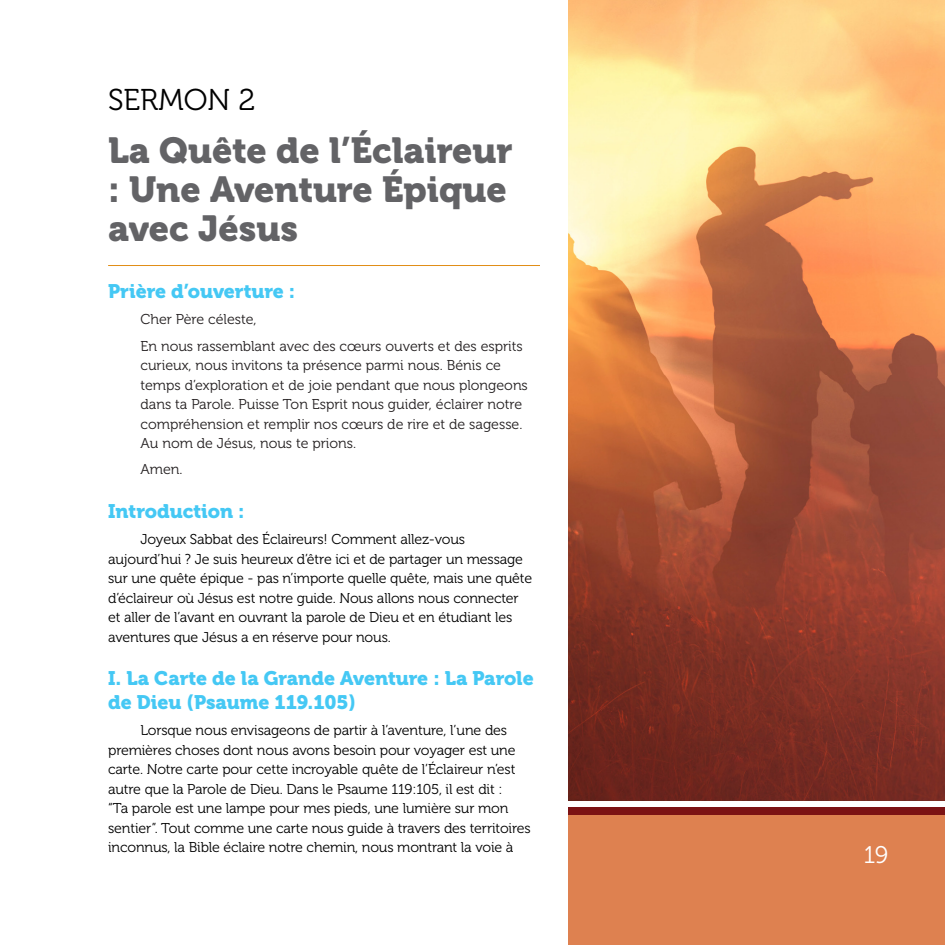
<style>
.page{position:relative;width:945px;height:945px;background:#fff}
.page>*{position:absolute;margin:0;border:0;box-sizing:border-box;transform-origin:0 0}
.t1{font:36px/39px "Museo 900";color:#636366}
.t2{font:30px "Museo 300";color:#000}
.t3{font:24px "Museo 300";color:#fff}
.Subtítulo_1{font:19.5px/23.4px "Museo 900";color:#45c8f4}
.Cuerpo{font:14.25px/19.5px "Museo 300";letter-spacing:-.01em;color:#000}
.Cita_1{font:14.25px/19.5px "Museo 300";color:#231f20}
</style>
<div class="page">
<div style="left:568px;top:815px;width:377px;height:130px;background:#de8150"></div>
<div style="left:568px;top:808px;width:377px;height:7px;background:#7c1214"></div>
<hr style="left:108px;top:265px;width:432px;height:1px;background:#e18e17">
<img style="left:568px;top:0;width:377px;height:801px">
<p class="t2" style="left:108px;top:84px;width:149px">SERMON 2</p>
<p class="t1" style="left:108px;top:131px;width:406px">La Quête de l’Éclaireur : Une Aventure Épique avec Jésus</p>
<p class="Subtítulo_1" style="left:108px;top:280px;width:189px">Prière d’ouverture :</p>
<p class="Cita_1" style="left:141px;top:310px;width:118px">Cher Père céleste,</p>
<p class="Cita_1" style="left:141px;top:336px;width:389px">En nous rassemblant avec des cœurs ouverts et des esprits curieux, nous invitons ta présence parmi nous. Bénis ce temps d’exploration et de joie pendant que nous plongeons dans ta Parole. Puisse Ton Esprit nous guider, éclairer notre compréhension et remplir nos cœurs de rire et de sagesse.<br>Au nom de Jésus, nous te prions.</p>
<p class="Cita_1" style="left:141px;top:460px;width:44px">Amen.</p>
<p class="Subtítulo_1" style="left:108px;top:500px;width:138px">Introduction :</p>
<p class="Cuerpo" style="left:108px;top:530px;width:426px;text-indent:32px">Joyeux Sabbat des Éclaireurs! Comment allez-vous aujourd’hui ? Je suis heureux d’être ici et de partager un message sur une quête épique - pas n’importe quelle quête, mais une quête d’éclaireur où Jésus est notre guide. Nous allons nous connecter et aller de l’avant en ouvrant la parole de Dieu et en étudiant les aventures que Jésus a en réserve pour nous.</p>
<p class="Subtítulo_1" style="left:108px;top:667px;width:427px">I. La Carte de la Grande Aventure : La Parole de Dieu (Psaume 119.105)</p>
<p class="Cuerpo" style="left:108px;top:721px;width:424px;text-indent:32px">Lorsque nous envisageons de partir à l’aventure, l’une des premières choses dont nous avons besoin pour voyager est une carte. Notre carte pour cette incroyable quête de l’Éclaireur n’est autre que la Parole de Dieu. Dans le Psaume 119:105, il est dit :<br>“Ta parole est une lampe pour mes pieds, une lumière sur mon sentier”. Tout comme une carte nous guide à travers des territoires inconnus, la Bible éclaire notre chemin, nous montrant la voie à</p>
<h3 class="t3" style="left:864px;top:842px;width:26px">19</h3>
</div>
